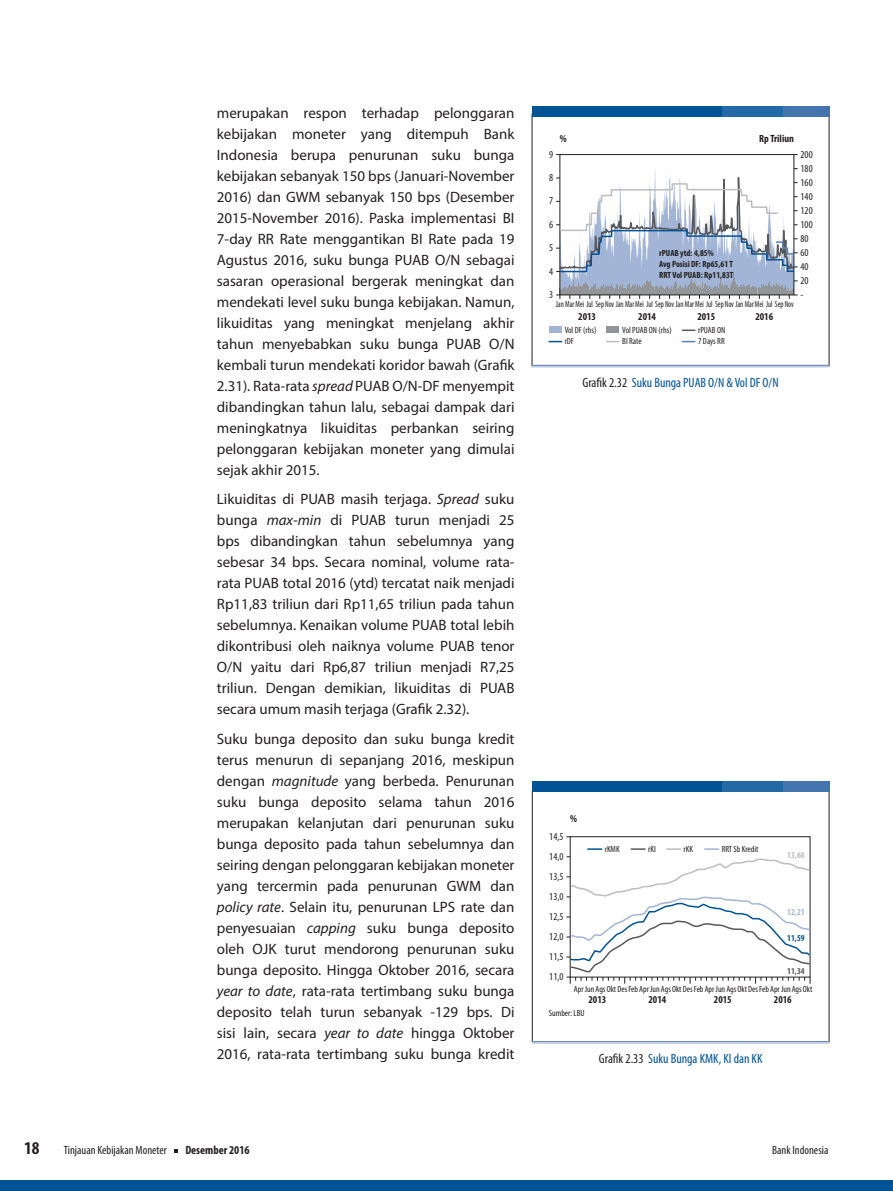
<style>
.page{position:relative;width:893px;height:1191px;background:#fff}
.page>*{position:absolute;margin:0;border:0;box-sizing:border-box;transform-origin:0 0}
.t1{font:700 condensed 18px "Myriad Pro";color:#231f20}
.t2{font:15px/21px "Myriad Pro";color:#231f20;text-align:justify}
.t3{font:condensed 13.5px "Myriad Pro";color:#005495}
.t4{font:condensed 12px "Myriad Pro";color:#231f20}
.t5{font:700 condensed 12px "Myriad Pro";color:#231f20}
.t6{font:condensed 10.5px/14.1px "Myriad Pro";color:#231f20;text-align:justify}
.t7{font:700 condensed 10.5px "Myriad Pro";color:#231f20}
.t8{font:condensed 9px "Myriad Pro";color:#231f20}
.t9{font:condensed 9px "Myriad Pro";color:#231f20;scale:.85 1}
.t10{font:700 condensed 9px/10.8px "Myriad Pro";color:#231f20}
.t11{font:700 condensed 9px "Myriad Pro";color:#bcbdc0}
.t12{font:700 condensed 9px "Myriad Pro";color:#a3b5d6}
.t13{font:700 condensed 9px "Myriad Pro";color:#005495}
.t14{font:700 condensed 9px "Myriad Pro";color:#57585a}
.s1{font-style:italic}
.s2{color:#231f20}
</style>
<div class="page">
<div style="left:0;top:1180px;width:893px;height:11px;background:#005495"></div>
<svg style="left:174px;top:1149px;width:4px;height:3px"></svg>
<div style="left:549px;top:326px;width:12px;height:7px;background:#a3b5d6"></div>
<div style="left:607px;top:326px;width:12px;height:7px;background:#939598"></div>
<svg style="left:682px;top:329px;width:13px;height:2px"></svg>
<svg style="left:549px;top:341px;width:12px;height:1px"></svg>
<svg style="left:607px;top:341px;width:12px;height:1px"></svg>
<svg style="left:682px;top:341px;width:13px;height:1px"></svg>
<svg style="left:556px;top:166px;width:242px;height:133px"></svg>
<div style="left:532px;top:106px;width:190px;height:11px;background:#005495"></div>
<div style="left:722px;top:106px;width:61px;height:11px;background:#2369a5"></div>
<div style="left:783px;top:106px;width:46px;height:11px;background:#4575ae"></div>
<hr style="left:531px;top:365px;width:298px;height:1px;background:#7492c0">
<hr style="left:531px;top:366px;width:298px;height:1px;background:#c0cbe3">
<svg style="left:588px;top:848px;width:14px;height:2px"></svg>
<svg style="left:631px;top:848px;width:14px;height:2px"></svg>
<svg style="left:667px;top:848px;width:13px;height:2px"></svg>
<svg style="left:705px;top:848px;width:14px;height:2px"></svg>
<svg style="left:566px;top:856px;width:245px;height:127px"></svg>
<div style="left:532px;top:790px;width:297px;height:252px;border:1px solid #231f20"></div>
<div style="left:532px;top:780px;width:190px;height:11px;background:#005495"></div>
<div style="left:722px;top:780px;width:61px;height:11px;background:#2369a5"></div>
<div style="left:783px;top:780px;width:46px;height:11px;background:#4575ae"></div>
<hr style="left:532px;top:1041px;width:297px;height:1px;background:#7492c0">
<hr style="left:532px;top:1042px;width:297px;height:1px;background:#c0cbe3">
<p class="t2" style="left:217px;top:102px;width:299px">merupakan respon terhadap pelonggaran kebijakan moneter yang ditempuh Bank Indonesia berupa penurunan suku bunga kebijakan sebanyak 150 bps (Januari-November 2016) dan GWM sebanyak 150 bps (Desember 2015-November 2016). Paska implementasi BI 7-day RR Rate menggantikan BI Rate pada 19<br>Agustus 2016, suku bunga PUAB O/N sebagai sasaran operasional bergerak meningkat dan mendekati level suku bunga kebijakan. Namun, likuiditas yang meningkat menjelang akhir tahun menyebabkan suku bunga PUAB O/N kembali turun mendekati koridor bawah (Grafik 2.31). Rata-rata <span class="s1">spread</span> PUAB O/N-DF menyempit dibandingkan tahun lalu, sebagai dampak dari meningkatnya likuiditas perbankan seiring pelonggaran kebijakan moneter yang dimulai sejak akhir 2015.</p>
<p class="t2" style="left:217px;top:488px;width:299px">Likuiditas di PUAB masih terjaga. <span class="s1">Spread</span> suku bunga <span class="s1">max-min</span> di PUAB turun menjadi 25 bps dibandingkan tahun sebelumnya yang sebesar 34 bps. Secara nominal, volume rata&shy;rata PUAB total 2016 (ytd) tercatat naik menjadi Rp11,83 triliun dari Rp11,65 triliun pada tahun sebelumnya. Kenaikan volume PUAB total lebih dikontribusi oleh naiknya volume PUAB tenor O/N yaitu dari Rp6,87 triliun menjadi R7,25 triliun. Dengan demikian, likuiditas di PUAB secara umum masih terjaga (Grafik 2.32).</p>
<p class="t2" style="left:217px;top:728px;width:299px">Suku bunga deposito dan suku bunga kredit terus menurun di sepanjang 2016, meskipun dengan <span class="s1">magnitude</span> yang berbeda. Penurunan suku bunga deposito selama tahun 2016 merupakan kelanjutan dari penurunan suku bunga deposito pada tahun sebelumnya dan seiring dengan pelonggaran kebijakan moneter yang tercermin pada penurunan GWM dan <span class="s1">policy rate</span>. Selain itu, penurunan LPS rate dan penyesuaian <span class="s1">capping</span> suku bunga deposito oleh OJK turut mendorong penurunan suku bunga deposito. Hingga Oktober 2016, secara <span class="s1">year to date</span>, rata-rata tertimbang suku bunga deposito telah turun sebanyak -129 bps. Di sisi lain, secara <span class="s1">year to date</span> hingga Oktober 2016, rata-rata tertimbang suku bunga kredit</p>
<p class="t7" style="left:560px;top:132px;width:8px">%</p>
<p class="t7" style="left:759px;top:132px;width:36px">Rp Triliun</p>
<p class="t6" style="left:549px;top:147px;width:6px">9</p>
<p class="t6" style="left:549px;top:170px;width:6px">8</p>
<p class="t6" style="left:549px;top:194px;width:6px">7</p>
<p class="t6" style="left:549px;top:217px;width:6px">6</p>
<p class="t6" style="left:549px;top:240px;width:6px">5</p>
<p class="t6" style="left:549px;top:264px;width:6px">4</p>
<p class="t6" style="left:549px;top:287px;width:6px">3</p>
<p class="t10" style="left:659px;top:247px;width:76px">rPUAB ytd: 4,85%<br>Avg Posisi DF: Rp65,61 T<br>RRT Vol PUAB: Rp11,83T</p>
<p class="t6" style="left:801px;top:147px;width:14px">200<br>180<br>160<br>140<br>120<br>100<br>80</p>
<p class="t6" style="left:801px;top:260px;width:10px">40<br>20 -</p>
<p class="t6" style="left:801px;top:246px;width:10px">60</p>
<p class="t9" style="left:556px;top:298px;width:281px">Jan MarMei Jul Sep Nov Jan MarMei Jul Sep Nov Jan MarMei Jul Sep Nov Jan MarMei Jul Sep Nov</p>
<p class="t7" style="left:578px;top:310px;width:19px">2013</p>
<p class="t7" style="left:638px;top:310px;width:19px">2014</p>
<p class="t7" style="left:697px;top:310px;width:19px">2015</p>
<p class="t7" style="left:755px;top:310px;width:19px">2016</p>
<p class="t8" style="left:565px;top:324px;width:33px">Vol DF (rhs)</p>
<p class="t8" style="left:622px;top:324px;width:51px">Vol PUAB ON (rhs)</p>
<p class="t8" style="left:698px;top:324px;width:29px">rPUAB ON</p>
<p class="t8" style="left:565px;top:336px;width:11px">rDF</p>
<p class="t8" style="left:622px;top:336px;width:21px">BI Rate</p>
<p class="t8" style="left:698px;top:336px;width:28px">7 Days RR</p>
<p class="t3" style="left:582px;top:374px;width:198px"><span class="s2">Grafik 2.32</span> Suku Bunga PUAB O/N &amp; Vol DF O/N</p>
<p class="t7" style="left:570px;top:812px;width:8px">%</p>
<p class="t6" style="left:549px;top:829px;width:16px">14,5</p>
<p class="t6" style="left:549px;top:849px;width:16px">14,0</p>
<p class="t6" style="left:549px;top:869px;width:16px">13,5</p>
<p class="t6" style="left:549px;top:889px;width:16px">13,0</p>
<p class="t6" style="left:549px;top:909px;width:16px">12,5</p>
<p class="t6" style="left:549px;top:929px;width:16px">12,0</p>
<p class="t6" style="left:549px;top:949px;width:16px">11,5</p>
<p class="t6" style="left:549px;top:969px;width:16px">11,0</p>
<p class="t8" style="left:605px;top:843px;width:16px">rKMK</p>
<p class="t8" style="left:648px;top:843px;width:9px">rKI</p>
<p class="t8" style="left:684px;top:843px;width:11px">rKK</p>
<p class="t8" style="left:722px;top:843px;width:38px">RRT Sb Kredit</p>
<p class="t11" style="left:787px;top:849px;width:19px">13,68</p>
<p class="t12" style="left:787px;top:906px;width:19px">12,21</p>
<p class="t13" style="left:787px;top:932px;width:19px">11,59</p>
<p class="t14" style="left:787px;top:965px;width:19px">11,34</p>
<p class="t8" style="left:574px;top:983px;width:240px">Apr Jun Ags Okt DesFeb Apr Jun Ags Okt DesFeb Apr Jun Ags Okt DesFeb Apr Jun Ags Okt</p>
<p class="t7" style="left:588px;top:992px;width:19px">2013</p>
<p class="t7" style="left:648px;top:992px;width:19px">2014</p>
<p class="t7" style="left:714px;top:992px;width:19px">2015</p>
<p class="t7" style="left:774px;top:992px;width:19px">2016</p>
<p class="t8" style="left:549px;top:1007px;width:37px">Sumber: LBU</p>
<p class="t3" style="left:599px;top:1050px;width:165px"><span class="s2">Grafik 2.33</span> Suku Bunga KMK, KI dan KK</p>
<p class="t1" style="left:24px;top:1136px;width:17px">18</p>
<p class="t4" style="left:64px;top:1143px;width:105px">Tinjauan Kebijakan Moneter</p>
<p class="t5" style="left:185px;top:1142px;width:66px">Desember 2016</p>
<p class="t4" style="left:772px;top:1143px;width:58px">Bank Indonesia</p>
</div>
